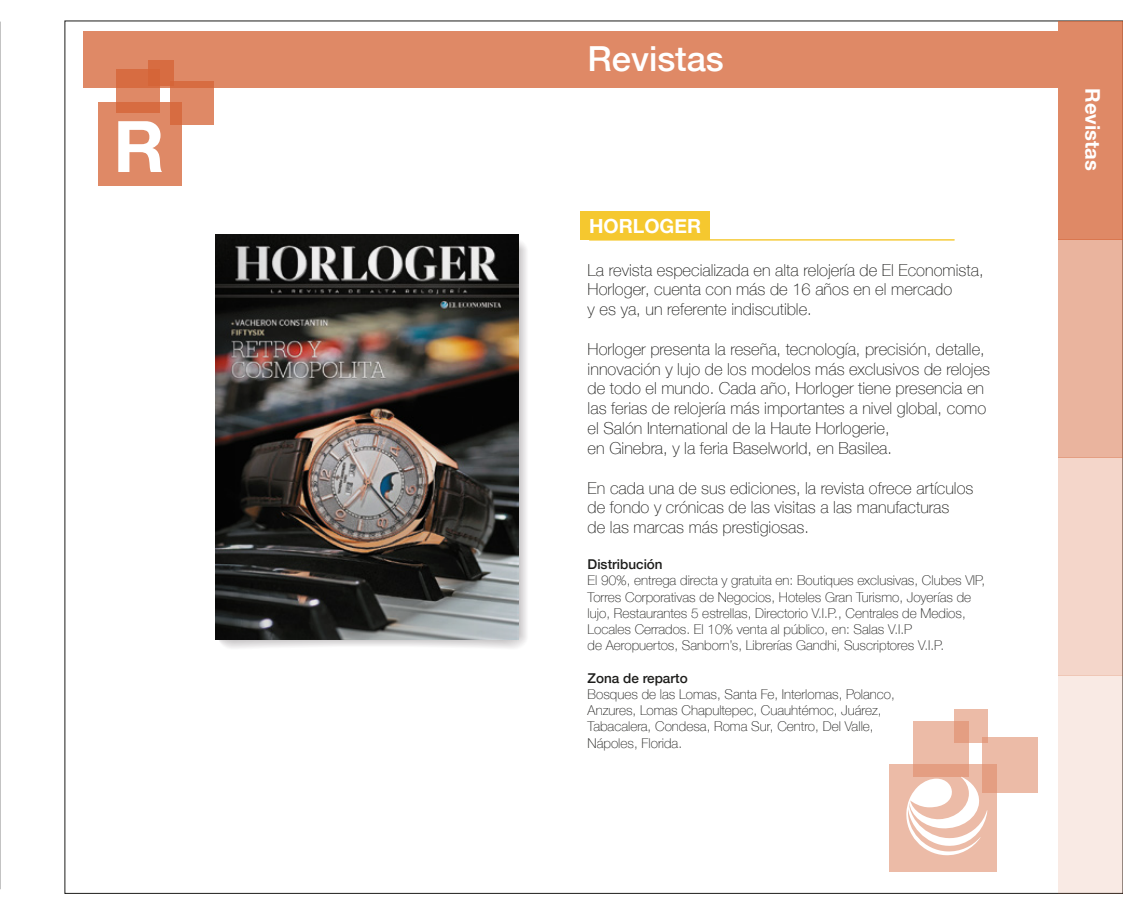
<style>
.page{position:relative;width:1123px;height:915px;background:#fff}
.page>*{position:absolute;margin:0;border:0;box-sizing:border-box;transform-origin:0 0}
.t1{font:700 71.1px "Helvetica Neue";color:#fff}
.t2{font:500 34.5px "Helvetica Neue";color:#fff}
.t3{font:700 20.25px "Helvetica Neue";color:#fff}
.t4{font:700 19.5px "Helvetica Neue";color:#fff}
.t5{font:100 16.5px/19.8px "Helvetica Neue";color:#1d1d1b}
.t6{font:100 13.5px/16.2px "Helvetica Neue";color:#1d1d1b}
.t7{font:500 13.5px "Helvetica Neue";color:#1d1d1b}
</style>
<div class="page">
<hr style="left:589px;top:239px;width:365px;height:1px;background:#f5c82f">
<div style="left:580px;top:212px;width:129px;height:28px;background:#f5c82f"></div>
<img style="left:215px;top:234px;width:304px;height:405px">
<div style="left:83px;top:31px;width:975px;height:56px;background:#df8966"></div>
<div style="left:148px;top:60px;width:26px;height:26px;background:#d76c41"></div>
<svg style="left:170px;top:81px;width:43px;height:43px;fill:#df8966"></svg>
<svg style="left:116px;top:69px;width:44px;height:34px"></svg>
<svg style="left:98px;top:103px;width:83px;height:83px;fill:#df8966"></svg>
<div style="left:954px;top:709px;width:33px;height:33px;background:#ecbba7"></div>
<div style="left:982px;top:736px;width:55px;height:56px;background:#ecbba7"></div>
<svg style="left:913px;top:721px;width:55px;height:43px;fill:#ecbba7"></svg>
<svg style="left:889px;top:764px;width:107px;height:107px;fill:#ecbba7"></svg>
<svg style="left:905px;top:776px;width:82px;height:79px"></svg>
<hr style="left:0;top:22px;width:1px;height:866px;background:#878787">
<div style="left:1058px;top:21px;width:65px;height:218px;background:#df8966"></div>
<div style="left:1058px;top:239px;width:65px;height:218px;background:#eab49e"></div>
<div style="left:1058px;top:457px;width:65px;height:218px;background:#f4d6ca"></div>
<div style="left:1058px;top:675px;width:65px;height:218px;background:#f9eae4"></div>
<h1 class="t1" style="left:113px;top:91px;width:53px">R</h1>
<h2 class="t2" style="left:587px;top:30px;width:138px">Revistas</h2>
<p class="t4" style="left:589px;top:210px;width:113px">HORLOGER</p>
<p class="t5" style="left:587px;top:259px;width:397px">La revista especializada en alta relojería de El Economista,<br>Horloger, cuenta con más de 16 años en el mercado<br>y es ya, un referente indiscutible.</p>
<p class="t5" style="left:587px;top:338px;width:404px">Horloger presenta la reseña, tecnología, precisión, detalle, innovación y lujo de los modelos más exclusivos de relojes de todo el mundo. Cada año, Horloger tiene presencia en las ferias de relojería más importantes a nivel global, como el Salón International de la Haute Horlogerie,<br>en Ginebra, y la feria Baselworld, en Basilea.</p>
<p class="t5" style="left:587px;top:477px;width:387px">En cada una de sus ediciones, la revista ofrece artículos de fondo y crónicas de las visitas a las manufacturas<br>de las marcas más prestigiosas.</p>
<p class="t7" style="left:587px;top:553px;width:77px">Distribución</p>
<p class="t6" style="left:587px;top:571px;width:399px">El 90%, entrega directa y gratuita en: Boutiques exclusivas, Clubes VIP, Torres Corporativas de Negocios, Hoteles Gran Turismo, Joyerías de lujo, Restaurantes 5 estrellas, Directorio V.I.P., Centrales de Medios, Locales Cerrados. El 10% venta al público, en: Salas V.I.P<br>de Aeropuertos, Sanborn’s, Librerías Gandhi, Suscriptores V.I.P.</p>
<p class="t7" style="left:587px;top:666px;width:102px">Zona de reparto</p>
<p class="t6" style="left:587px;top:685px;width:309px">Bosques de las Lomas, Santa Fe, Interlomas, Polanco, Anzures, Lomas Chapultepec, Cuauhtémoc, Juárez, Tabacalera, Condesa, Roma Sur, Centro, Del Valle, Nápoles, Florida.</p>
<p class="t3" style="left:1108px;top:88px;width:84px;rotate:90deg">Revistas</p>
</div>
